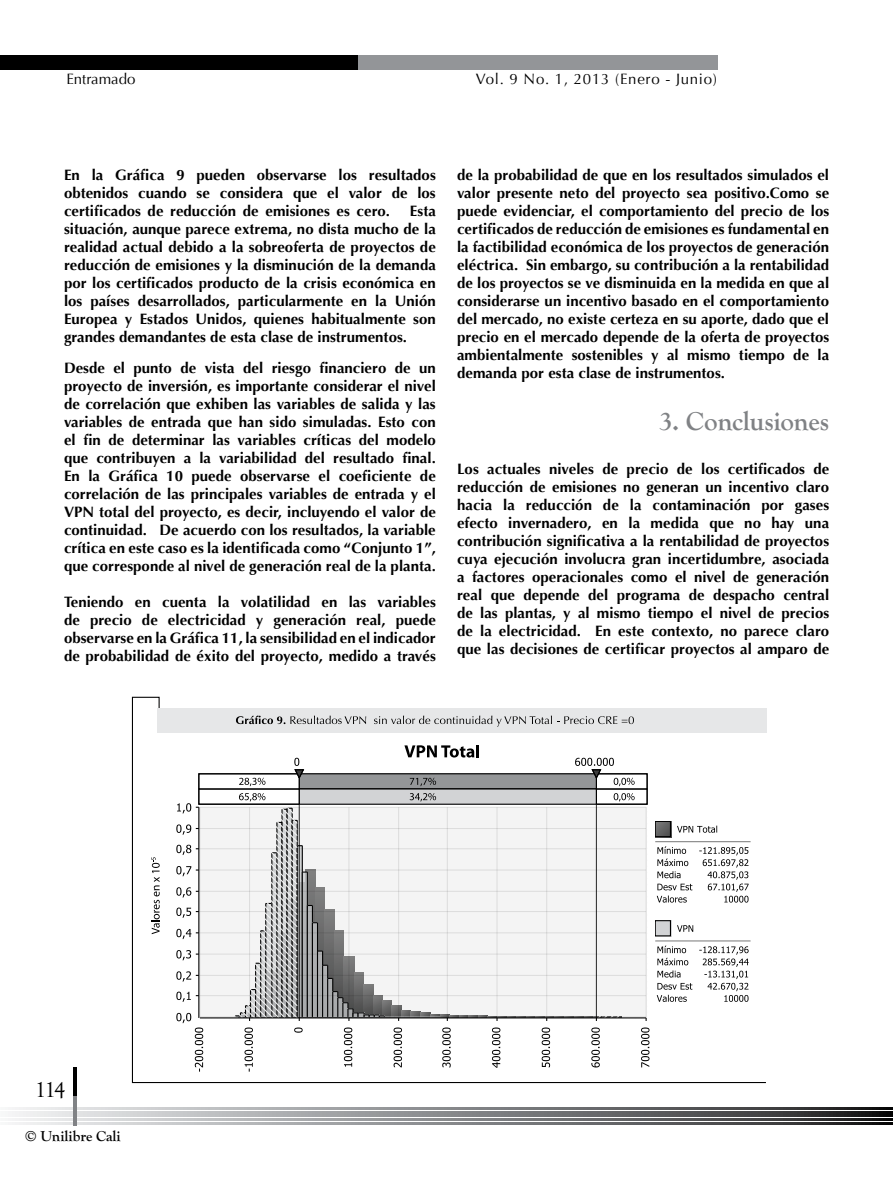
<style>
.page{position:relative;width:893px;height:1188px;background:#fff}
.page>*{position:absolute;margin:0;border:0;box-sizing:border-box;transform-origin:0 0}
.t1{font:700 27px "Goudy Old Style T";letter-spacing:-.015em;color:#808285}
.t2{font:22.5px "Goudy Old Style T";color:#000}
.t3{font:700 15px/18px "Optima";color:#000;text-align:justify}
.t4{font:15px "Optima";letter-spacing:.05em;color:#000}
.t5{font:700 15px "Goudy Old Style T";color:#000}
.t6{font:15px "Optima";color:#000}
</style>
<div class="page">
<svg style="left:12px;top:1107px;width:881px;height:2px;background:#868789"></svg>
<svg style="left:12px;top:1111px;width:881px;height:2px;background:#868789"></svg>
<svg style="left:12px;top:1115px;width:881px;height:2px;background:#868789"></svg>
<svg style="left:12px;top:1119px;width:881px;height:2px;background:#868789"></svg>
<svg style="left:12px;top:1123px;width:881px;height:2px;background:#868789"></svg>
<div style="left:358px;top:55px;width:360px;height:15px;background:#939598"></div>
<div style="left:0;top:55px;width:358px;height:15px;background:#000"></div>
<hr style="left:73px;top:1068px;width:4px;height:28px;background:#000">
<hr style="left:73px;top:1096px;width:4px;height:30px;background:#808285">
<svg style="left:131px;top:696px;width:636px;height:388px"></svg>
<div style="left:157px;top:708px;width:609px;height:24px;background:#e6e7e8"></div>
<svg style="left:236px;top:716px;width:130px;height:8px"></svg>
<svg style="left:374px;top:716px;width:260px;height:11px"></svg>
<svg style="left:151px;top:857px;width:9px;height:77px"></svg>
<svg style="left:404px;top:745px;width:75px;height:13px"></svg>
<svg style="left:239px;top:778px;width:26px;height:8px"></svg>
<div style="left:198px;top:773px;width:450px;height:17px;border:1px solid #000"></div>
<div style="left:299px;top:774px;width:297px;height:15px;background:#949698"></div>
<div style="left:299px;top:773px;width:298px;height:17px;border:1px solid #000"></div>
<div style="left:198px;top:788px;width:450px;height:17px;border:1px solid #000"></div>
<div style="left:299px;top:789px;width:297px;height:15px;background:#d2d3d5"></div>
<div style="left:299px;top:788px;width:298px;height:17px;border:1px solid #000"></div>
<hr style="left:299px;top:774px;width:1px;height:244px;background:#000">
<svg style="left:293px;top:758px;width:12px;height:21px"></svg>
<hr style="left:596px;top:774px;width:1px;height:244px;background:#000">
<svg style="left:655px;top:823px;width:16px;height:15px"></svg>
<div style="left:655px;top:821px;width:16px;height:16px;border:1px solid #000"></div>
<svg style="left:677px;top:826px;width:40px;height:7px"></svg>
<hr style="left:655px;top:841px;width:96px;height:1px;background:#000">
<svg style="left:657px;top:846px;width:31px;height:32px"></svg>
<svg style="left:657px;top:884px;width:35px;height:6px"></svg>
<svg style="left:657px;top:896px;width:30px;height:7px"></svg>
<svg style="left:699px;top:847px;width:50px;height:56px"></svg>
<div style="left:655px;top:921px;width:16px;height:16px;background:#d2d3d5"></div>
<div style="left:655px;top:921px;width:16px;height:15px;border:1px solid #000"></div>
<svg style="left:677px;top:925px;width:16px;height:7px"></svg>
<hr style="left:655px;top:940px;width:96px;height:1px;background:#000">
<svg style="left:657px;top:946px;width:35px;height:56px"></svg>
<svg style="left:699px;top:946px;width:50px;height:56px"></svg>
<svg style="left:410px;top:778px;width:26px;height:8px"></svg>
<svg style="left:176px;top:793px;width:473px;height:279px"></svg>
<svg style="left:575px;top:758px;width:60px;height:28px"></svg>
<p class="t6" style="left:66px;top:70px;width:70px">Entramado</p>
<p class="t4" style="left:476px;top:70px;width:243px">Vol. 9 No. 1, 2013 (Enero - Junio)</p>
<p class="t3" style="left:64px;top:166px;width:373px">En la Gráfica 9 pueden observarse los resultados obtenidos cuando se considera que el valor de los certificados de reducción de emisiones es cero.</p>
<p class="t3" style="left:64px;top:202px;width:373px;text-indent:346px">Esta situación, aunque parece extrema, no dista mucho de la realidad actual debido a la sobreoferta de proyectos de reducción de emisiones y la disminución de la demanda por los certificados producto de la crisis económica en los países desarrollados, particularmente en la Unión Europea y Estados Unidos, quienes habitualmente son grandes demandantes de esta clase de instrumentos.</p>
<p class="t3" style="left:64px;top:359px;width:373px">Desde el punto de vista del riesgo financiero de un proyecto de inversión, es importante considerar el nivel de correlación que exhiben las variables de salida y las variables de entrada que han sido simuladas. Esto con el fin de determinar las variables críticas del modelo que contribuyen a la variabilidad del resultado final.<br>En la Gráfica 10 puede observarse el coeficiente de correlación de las principales variables de entrada y el VPN total del proyecto, es decir, incluyendo el valor de continuidad. De acuerdo con los resultados, la variable crítica en este caso es la identificada como “Conjunto 1”, que corresponde al nivel de generación real de la planta.</p>
<p class="t3" style="left:64px;top:593px;width:373px">Teniendo en cuenta la volatilidad en las variables de precio de electricidad y generación real, puede observarse en la Gráfica 11, la sensibilidad en el indicador de probabilidad de éxito del proyecto, medido a través</p>
<p class="t3" style="left:457px;top:166px;width:374px">de la probabilidad de que en los resultados simulados el valor presente neto del proyecto sea positivo.Como se puede evidenciar, el comportamiento del precio de los certificados de reducción de emisiones es fundamental en la factibilidad económica de los proyectos de generación eléctrica. Sin embargo, su contribución a la rentabilidad de los proyectos se ve disminuida en la medida en que al considerarse un incentivo basado en el comportamiento del mercado, no existe certeza en su aporte, dado que el precio en el mercado depende de la oferta de proyectos ambientalmente sostenibles y al mismo tiempo de la demanda por esta clase de instrumentos.</p>
<h1 class="t1" style="left:659px;top:406px;width:171px">3. Conclusiones</h1>
<p class="t3" style="left:457px;top:460px;width:374px">Los actuales niveles de precio de los certificados de reducción de emisiones no generan un incentivo claro hacia la reducción de la contaminación por gases efecto invernadero, en la medida que no hay una contribución significativa a la rentabilidad de proyectos cuya ejecución involucra gran incertidumbre, asociada a factores operacionales como el nivel de generación real que depende del programa de despacho central de las plantas, y al mismo tiempo el nivel de precios de la electricidad. En este contexto, no parece claro que las decisiones de certificar proyectos al amparo de</p>
<h2 class="t2" style="left:35px;top:1078px;width:32px">114</h2>
<p class="t5" style="left:25px;top:1127px;width:97px">© Unilibre Cali</p>
</div>
